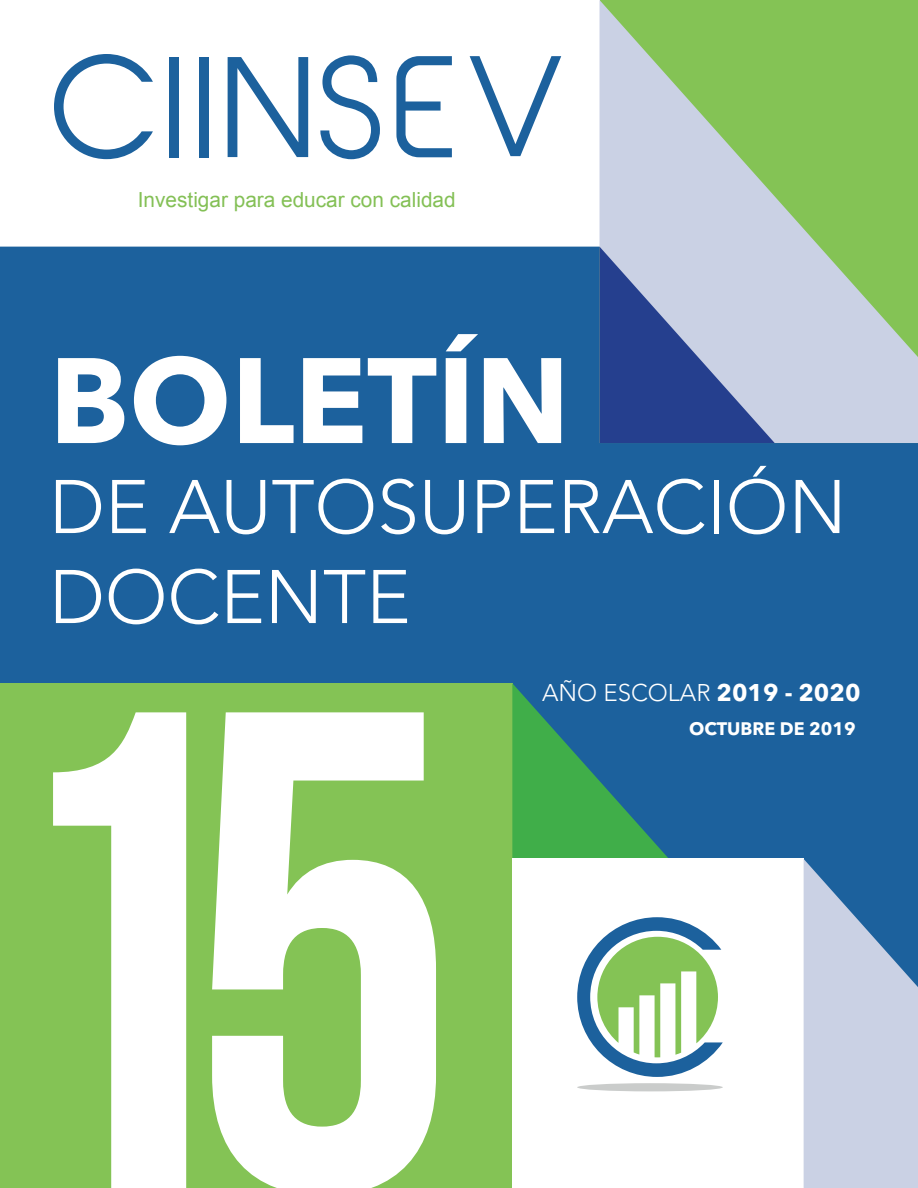
<style>
.page{position:relative;width:918px;height:1188px;background:#fff}
.page>*{position:absolute;margin:0;border:0;box-sizing:border-box;transform-origin:0 0}
.t1{font:700 682.5px "Bebas Neue";color:#fff}
.t2{font:700 120px "Avenir Next LT Pro";color:#fff}
.t3{font:300 75px/90px "Avenir LT Std";color:#fff}
.t4{font:300 24px "Avenir LT Std";color:#fff}
.t5{font:20.85px "Arial";color:#84c056}
.t6{font:700 18px "Avenir Next LT Pro";color:#fff}
.s1{font-family:"Avenir Next LT Pro";font-weight:700}
</style>
<div class="page">
<svg style="left:600px;top:0;width:318px;height:247px;background:#9cc786"></svg>
<div style="left:0;top:247px;width:918px;height:612px;background:#1c619d"></div>
<div style="left:0;top:683px;width:512px;height:505px;background:#84c355"></div>
<svg style="left:512px;top:683px;width:157px;height:176px;background:#2f8874"></svg>
<svg style="left:600px;top:247px;width:175px;height:196px;background:#7788b9"></svg>
<svg style="left:804px;top:859px;width:114px;height:329px;background:#a8bbd6"></svg>
<svg style="left:577px;top:917px;width:146px;height:160px"></svg>
<div style="left:577px;top:1083px;width:146px;height:8px;background:#cacccb;border-radius:50%"></div>
<div style="left:169px;top:57px;width:10px;height:100px;background:#1c619d"></div>
<div style="left:199px;top:57px;width:10px;height:100px;background:#1c619d"></div>
<svg style="left:470px;top:56px;width:91px;height:100px"></svg>
<svg style="left:396px;top:56px;width:56px;height:101px"></svg>
<svg style="left:228px;top:57px;width:80px;height:100px"></svg>
<svg style="left:320px;top:55px;width:60px;height:104px"></svg>
<svg style="left:54px;top:54px;width:99px;height:105px"></svg>
<p class="t5" style="left:138px;top:187px;width:319px">Investigar para educar con calidad</p>
<h2 class="t2" style="left:49px;top:328px;width:522px">BOLETÍN</h2>
<h3 class="t3" style="left:49px;top:462px;width:799px">DE AUTOSUPERACIÓN<br>DOCENTE</h3>
<h1 class="t1" style="left:-21px;top:580px;width:481px">15</h1>
<p class="t4" style="left:542px;top:679px;width:320px">AÑO ESCOLAR <span class="s1">2019 - 2020</span></p>
<p class="t6" style="left:689px;top:717px;width:168px">OCTUBRE DE 2019</p>
</div>
